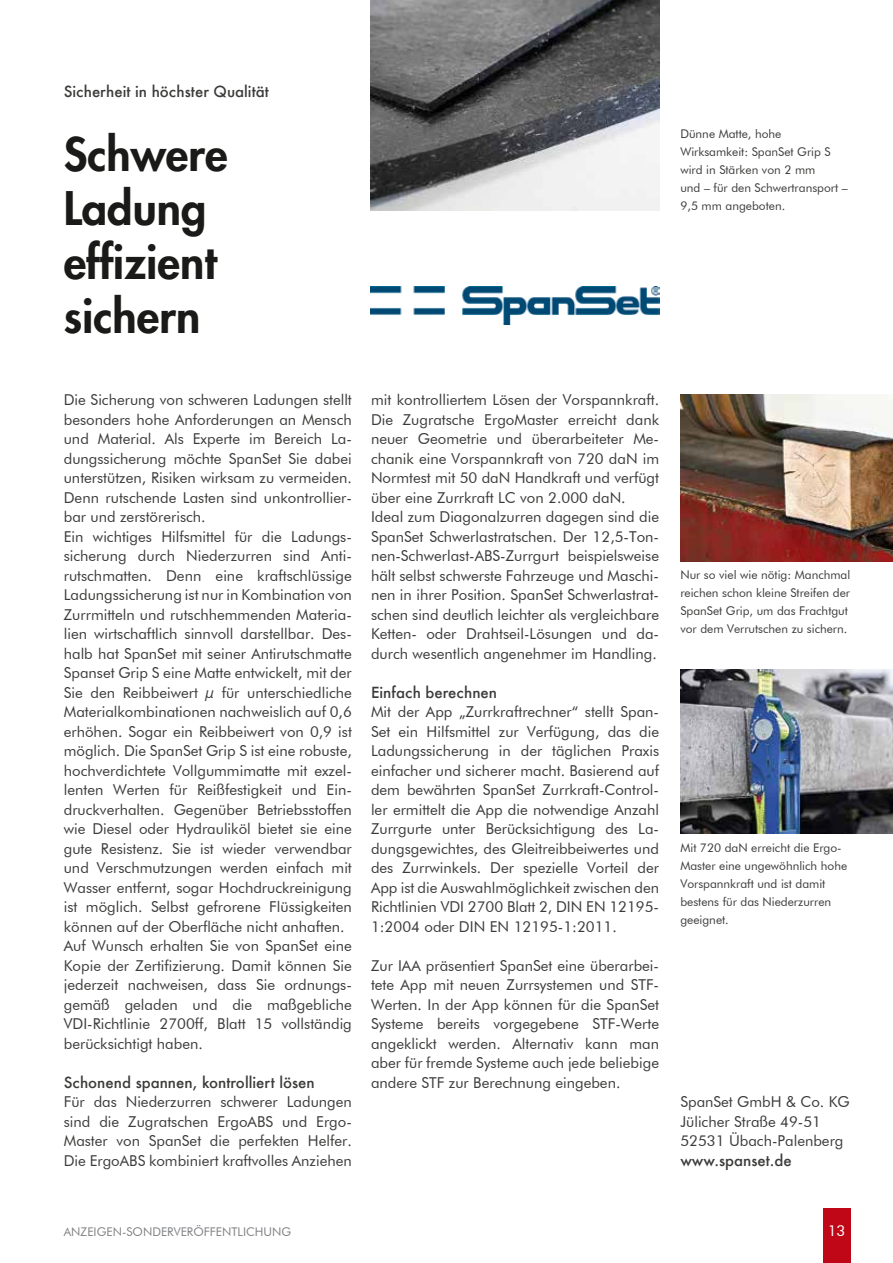
<style>
.page{position:relative;width:893px;height:1263px;background:#fff}
.page>*{position:absolute;margin:0;border:0;box-sizing:border-box;transform-origin:0 0}
.t1{font:800 45px/54px "Futura";color:#1a1a18}
.t2{font:15px/19.5px "Futura BT";color:#3b3b3a}
.t3{font:500 15px "Futura";color:#3b3b3a}
.t4{font:15px "Futura BT";color:#fff}
.t5{font:12px/18px "Futura BT";color:#3b3b3a}
.t6{font:12px "Futura BT";color:#808285}
</style>
<div class="page">
<div style="left:823px;top:1208px;width:27px;height:55px;background:#c00718"></div>
<img style="left:370px;top:0;width:289px;height:210px">
<img style="left:680px;top:394px;width:213px;height:167px">
<img style="left:371px;top:287px;width:288px;height:37px">
<img style="left:680px;top:669px;width:213px;height:165px">
<p class="t3" style="left:64px;top:82px;width:207px">Sicherheit in höchster Qualität</p>
<h1 class="t1" style="left:64px;top:127px;width:165px">Schwere<br>Ladung effizient sichern</h1>
<p class="t5" style="left:680px;top:125px;width:169px">Dünne Matte, hohe<br>Wirksamkeit: SpanSet Grip S wird in Stärken von 2 mm<br>und – für den Schwertransport –<br>9,5 mm angeboten.</p>
<p class="t2" style="left:64px;top:390px;width:290px">Die Sicherung von schweren Ladungen stellt besonders hohe Anforderungen an Mensch und Material. Als Experte im Bereich La&shy;dungssicherung möchte SpanSet Sie dabei unterstützen, Risiken wirksam zu vermeiden.<br>Denn rutschende Lasten sind unkontrollier&shy;bar und zerstörerisch.<br>Ein wichtiges Hilfsmittel für die Ladungs&shy;sicherung durch Niederzurren sind Anti&shy;rutschmatten. Denn eine kraftschlüssige Ladungssicherung ist nur in Kombination von Zurrmitteln und rutschhemmenden Materia&shy;lien wirtschaftlich sinnvoll darstellbar. Des&shy;halb hat SpanSet mit seiner Antirutschmatte Spanset Grip S eine Matte entwickelt, mit der Sie den Reibbeiwert μ für unterschiedliche Materialkombinationen nachweislich auf 0,6 erhöhen. Sogar ein Reibbeiwert von 0,9 ist möglich. Die SpanSet Grip S ist eine robuste, hochverdichtete Vollgummimatte mit exzel&shy;lenten Werten für Reißfestigkeit und Ein&shy;druckverhalten. Gegenüber Betriebsstoffen wie Diesel oder Hydrauliköl bietet sie eine gute Resistenz. Sie ist wieder verwendbar und Verschmutzungen werden einfach mit Wasser entfernt, sogar Hochdruckreinigung ist möglich. Selbst gefrorene Flüssigkeiten können auf der Oberfläche nicht anhaften.<br>Auf Wunsch erhalten Sie von SpanSet eine Kopie der Zertifizierung. Damit können Sie jederzeit nachweisen, dass Sie ordnungs&shy;gemäß geladen und die maßgebliche VDI-Richtlinie 2700ff, Blatt 15 vollständig berücksichtigt haben.</p>
<p class="t3" style="left:64px;top:1072px;width:252px">Schonend spannen, kontrolliert lösen</p>
<p class="t2" style="left:64px;top:1092px;width:290px;text-align:justify">Für das Niederzurren schwerer Ladungen sind die Zugratschen ErgoABS und Ergo-Master von SpanSet die perfekten Helfer.<br>Die ErgoABS kombiniert kraftvolles Anziehen</p>
<p class="t2" style="left:371px;top:390px;width:290px">mit kontrolliertem Lösen der Vorspannkraft.<br>Die Zugratsche ErgoMaster erreicht dank neuer Geometrie und überarbeiteter Me&shy;chanik eine Vorspannkraft von 720 daN im Normtest mit 50 daN Handkraft und verfügt über eine Zurrkraft LC von 2.000 daN.<br>Ideal zum Diagonalzurren dagegen sind die SpanSet Schwerlastratschen. Der 12,5-Ton&shy;nen-Schwerlast-ABS-Zurrgurt beispielsweise hält selbst schwerste Fahrzeuge und Maschi&shy;nen in ihrer Position. SpanSet Schwerlastrat&shy;schen sind deutlich leichter als vergleichbare Ketten- oder Drahtseil-Lösungen und da&shy;durch wesentlich angenehmer im Handling.</p>
<p class="t3" style="left:371px;top:682px;width:128px">Einfach berechnen</p>
<p class="t2" style="left:371px;top:702px;width:290px;text-align:justify">Mit der App „Zurrkraftrechner“ stellt Span-Set ein Hilfsmittel zur Verfügung, das die Ladungssicherung in der täglichen Praxis einfacher und sicherer macht. Basierend auf dem bewährten SpanSet Zurrkraft-Control&shy;ler ermittelt die App die notwendige Anzahl Zurrgurte unter Berücksichtigung des La&shy;dungsgewichtes, des Gleitreibbeiwertes und des Zurrwinkels. Der spezielle Vorteil der App ist die Auswahlmöglichkeit zwischen den Richtlinien VDI 2700 Blatt 2, DIN EN 12195- 1:2004 oder DIN EN 12195-1:2011.</p>
<p class="t2" style="left:371px;top:955px;width:290px;text-align:justify">Zur IAA präsentiert SpanSet eine überarbei&shy;tete App mit neuen Zurrsystemen und STF-Werten. In der App können für die SpanSet Systeme bereits vorgegebene STF-Werte angeklickt werden. Alternativ kann man aber für fremde Systeme auch jede beliebige andere STF zur Berechnung eingeben.</p>
<p class="t5" style="left:680px;top:566px;width:171px">Nur so viel wie nötig: Manchmal reichen schon kleine Streifen der<br>SpanSet Grip, um das Frachtgut vor dem Verrutschen zu sichern.</p>
<p class="t5" style="left:680px;top:839px;width:168px">Mit 720 daN erreicht die Ergo-<br>Master eine ungewöhnlich hohe<br>Vorspannkraft und ist damit bestens für das Niederzurren geeignet.</p>
<p class="t2" style="left:680px;top:1092px;width:171px">SpanSet GmbH &amp; Co. KG<br>Jülicher Straße 49-51<br>52531 Übach-Palenberg</p>
<p class="t3" style="left:680px;top:1150px;width:113px">www.spanset.de</p>
<p class="t6" style="left:64px;top:1224px;width:229px">ANZEIGEN-SONDERVERÖFFENTLICHUNG</p>
<p class="t4" style="left:828px;top:1222px;width:19px">13</p>
</div>
